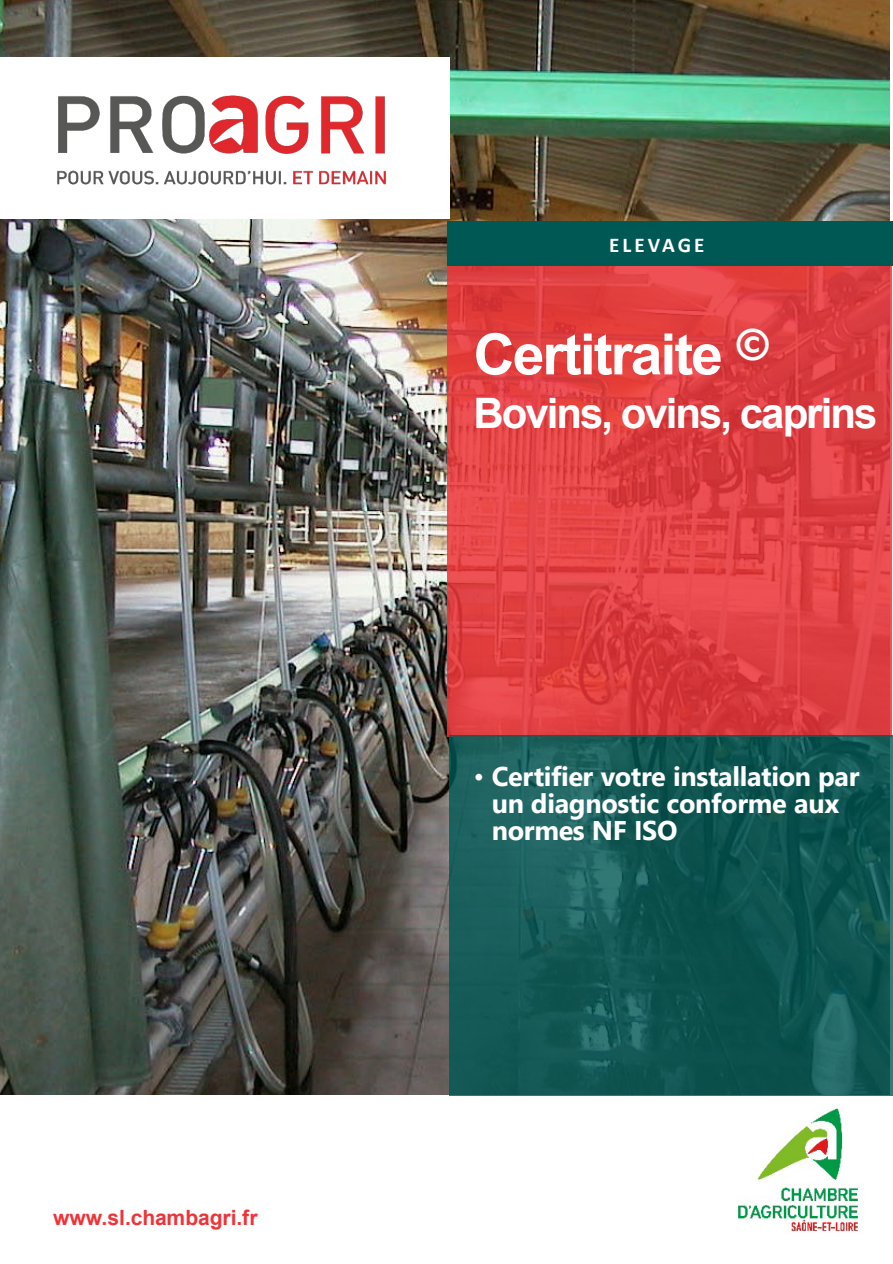
<style>
.page{position:relative;width:893px;height:1264px;background:#fff}
.page>*{position:absolute;margin:0;border:0;box-sizing:border-box;transform-origin:0 0}
.t1{font:700 57px "Arial";letter-spacing:-.035em;color:#fff}
.t2{font:700 42px "Arial";letter-spacing:-.045em;color:#fff}
.t3{font:700 27px/27px "Segoe UI";letter-spacing:-.01em;color:#fff}
.t4{font:700 21px "Arial";color:#ee3439}
.t5{font:700 21px "Calibri";letter-spacing:.14em;color:#fff}
.s1{font-weight:400}
</style>
<div class="page">
<img style="left:0;top:0;width:889px;height:1094px">
<div style="left:447px;top:265px;width:445px;height:471px;background:#ee3439;opacity:.85"></div>
<img style="left:724px;top:1095px;width:146px;height:137px">
<div style="left:447px;top:222px;width:445px;height:44px;background:#005855"></div>
<div style="left:449px;top:735px;width:443px;height:360px;background:#005855;opacity:.8"></div>
<div style="left:0;top:57px;width:449px;height:161px;background:#fff"></div>
<img style="left:57px;top:95px;width:329px;height:90px">
<p class="t4" style="left:53px;top:1202px;width:206px">www.sl.chambagri.fr</p>
<p class="t5" style="left:609px;top:230px;width:97px">ELEVAGE</p>
<h1 class="t1" style="left:473px;top:314px;width:299px">Certitraite <sup>©</sup></h1>
<h1 class="t2" style="left:473px;top:384px;width:405px">Bovins, ovins, caprins</h1>
<p class="t3" style="left:491px;top:760px;width:369px;text-indent:-18px"><span class="s1">•</span> Certifier votre installation par un diagnostic conforme aux normes NF ISO</p>
</div>
